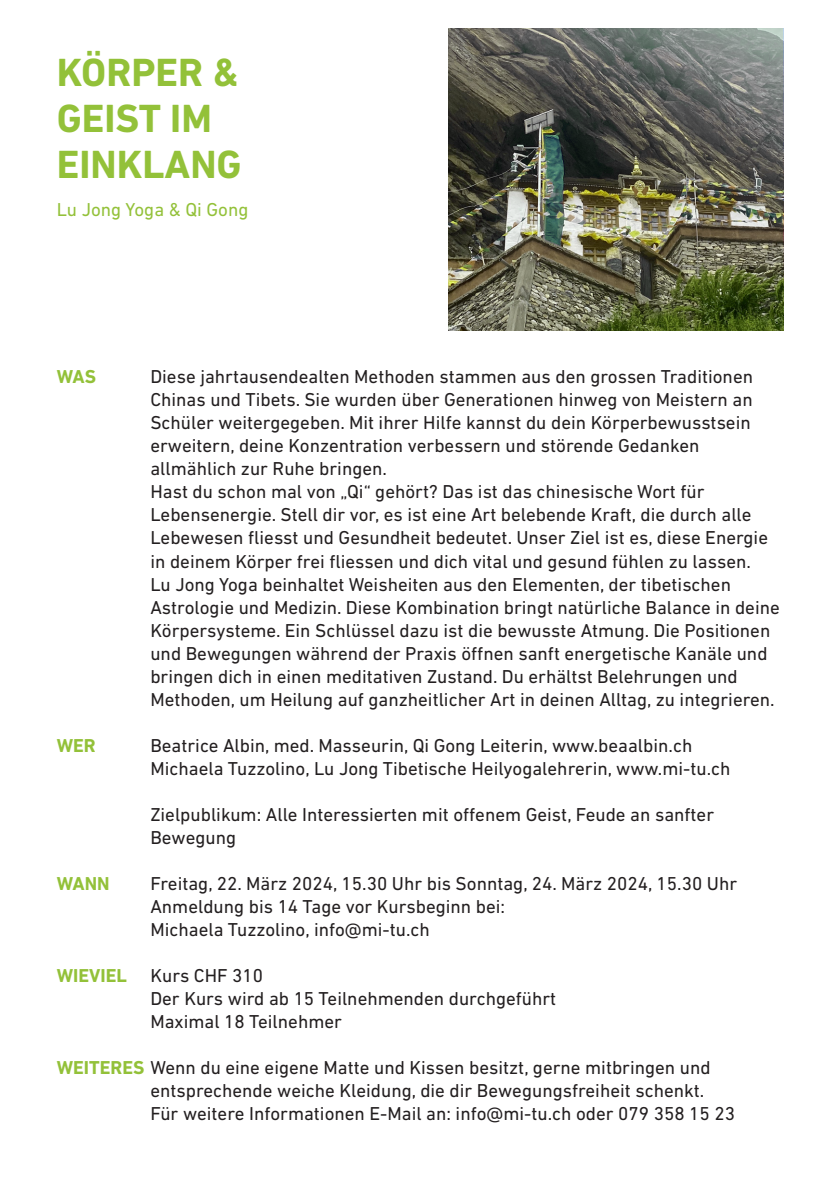
<style>
.page{position:relative;width:840px;height:1191px;background:#fff}
.page>*{position:absolute;margin:0;border:0;box-sizing:border-box;transform-origin:0 0}
.Headline_Flyer{font:700 40px/46px "DIN Next LT Pro";color:#93c139}
.Fliesstext_Flyer{font:19px/23px "DIN Next LT Pro";color:#231f20}
.W-Fragen{font:700 19px "DIN Next LT Pro";color:#93c139}
.Subline_Flyer{font:19px "DIN Next LT Pro";color:#93c139}
.s1{font-weight:700;color:#93c139}
</style>
<div class="page">
<img style="left:448px;top:28px;width:334px;height:303px">
<p class="Headline_Flyer" style="left:57px;top:50px;width:183px">KÖRPER &amp;</p>
<p class="Headline_Flyer" style="left:57px;top:96px;width:186px">GEIST IM<br>EINKLANG</p>
<p class="Subline_Flyer" style="left:57px;top:198px;width:193px">Lu Jong Yoga &amp; Qi Gong</p>
<p class="W-Fragen" style="left:57px;top:366px;width:41px">WAS</p>
<p class="Fliesstext_Flyer" style="left:150px;top:365px;width:604px">Diese jahrtausendealten Methoden stammen aus den grossen Traditionen Chinas und Tibets. Sie wurden über Generationen hinweg von Meistern an Schüler weitergegeben. Mit ihrer Hilfe kannst du dein Körperbewusstsein erweitern, deine Konzentration verbessern und störende Gedanken allmählich zur Ruhe bringen.</p>
<p class="Fliesstext_Flyer" style="left:150px;top:480px;width:618px">Hast du schon mal von „Qi“ gehört? Das ist das chinesische Wort für Lebensenergie. Stell dir vor, es ist eine Art belebende Kraft, die durch alle Lebewesen fliesst und Gesundheit bedeutet. Unser Ziel ist es, diese Energie in deinem Körper frei fliessen und dich vital und gesund fühlen zu lassen.</p>
<p class="Fliesstext_Flyer" style="left:150px;top:572px;width:630px">Lu Jong Yoga beinhaltet Weisheiten aus den Elementen, der tibetischen Astrologie und Medizin. Diese Kombination bringt natürliche Balance in deine Körpersysteme. Ein Schlüssel dazu ist die bewusste Atmung. Die Positionen und Bewegungen während der Praxis öffnen sanft energetische Kanäle und bringen dich in einen meditativen Zustand. Du erhältst Belehrungen und Methoden, um Heilung auf ganzheitlicher Art in deinen Alltag, zu integrieren.</p>
<p class="Fliesstext_Flyer" style="left:150px;top:733px;width:543px">Beatrice Albin, med. Masseurin, Qi Gong Leiterin, www.beaalbin.ch</p>
<p class="Fliesstext_Flyer" style="left:150px;top:756px;width:581px">Michaela Tuzzolino, Lu Jong Tibetische Heilyogalehrerin, www.mi-tu.ch</p>
<p class="Fliesstext_Flyer" style="left:150px;top:802px;width:565px">Zielpublikum: Alle Interessierten mit offenem Geist, Feude an sanfter<br>Bewegung</p>
<p class="Fliesstext_Flyer" style="left:150px;top:871px;width:588px">Freitag, 22. März 2024, 15.30 Uhr bis Sonntag, 24. März 2024, 15.30 Uhr<br>Anmeldung bis 14 Tage vor Kursbeginn bei:</p>
<p class="Fliesstext_Flyer" style="left:150px;top:917px;width:281px">Michaela Tuzzolino, info@mi-tu.ch</p>
<p class="Fliesstext_Flyer" style="left:150px;top:963px;width:114px">Kurs CHF 310</p>
<p class="Fliesstext_Flyer" style="left:150px;top:986px;width:407px">Der Kurs wird ab 15 Teilnehmenden durchgeführt</p>
<p class="Fliesstext_Flyer" style="left:150px;top:1009px;width:193px">Maximal 18 Teilnehmer</p>
<p class="Fliesstext_Flyer" style="left:150px;top:1055px;width:561px;text-indent:-94px"><span class="s1">WEITERES</span> Wenn du eine eigene Matte und Kissen besitzt, gerne mitbringen und entsprechende weiche Kleidung, die dir Bewegungsfreiheit schenkt.</p>
<p class="Fliesstext_Flyer" style="left:150px;top:1101px;width:585px">Für weitere Informationen E-Mail an: info@mi-tu.ch oder 079 358 15 23</p>
<p class="W-Fragen" style="left:57px;top:734px;width:41px">WER</p>
<p class="W-Fragen" style="left:57px;top:872px;width:54px">WANN</p>
<p class="W-Fragen" style="left:57px;top:964px;width:72px">WIEVIEL</p>
</div>
